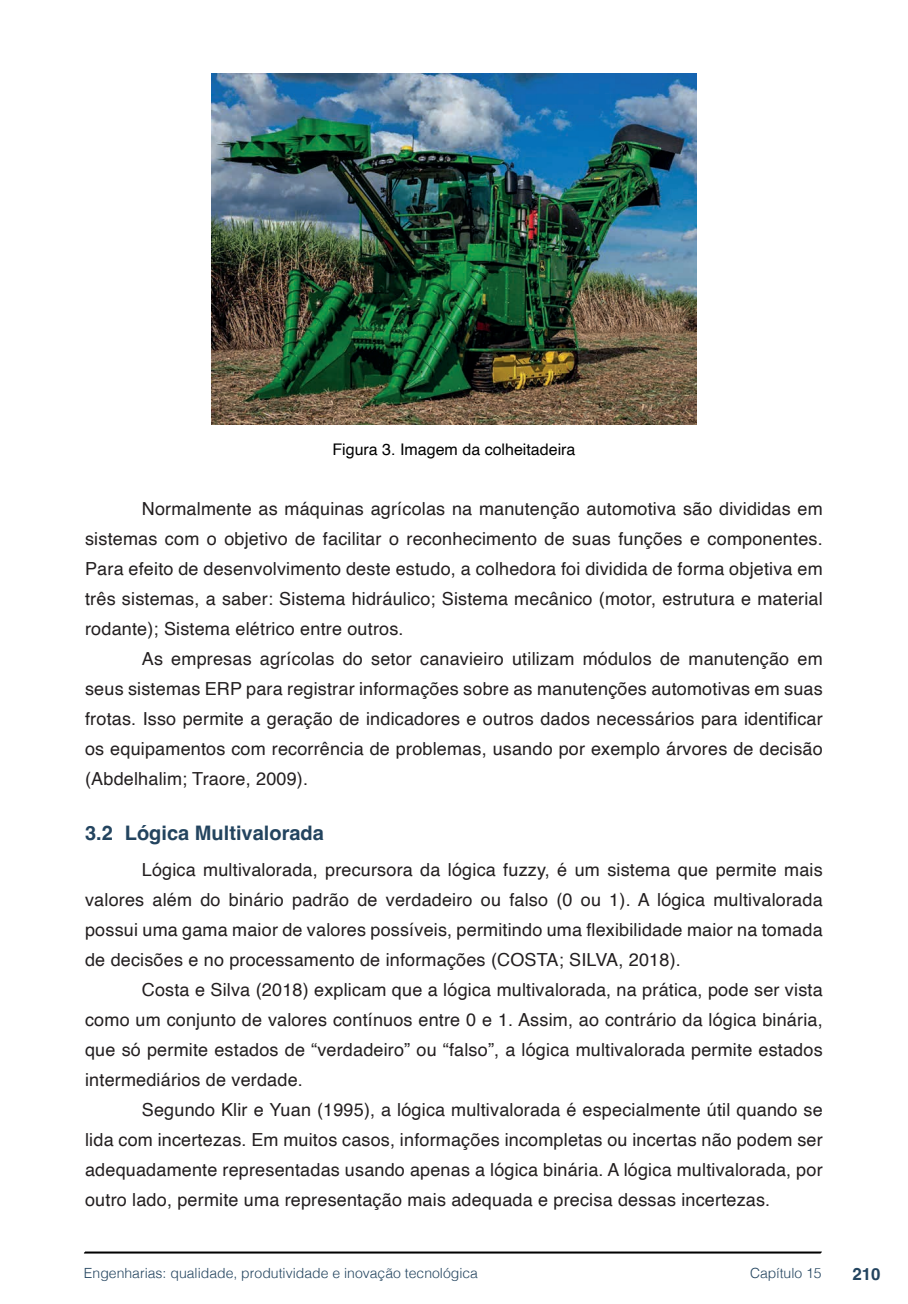
<style>
.page{position:relative;width:908px;height:1304px;background:#fff}
.page>*{position:absolute;margin:0;border:0;box-sizing:border-box;transform-origin:0 0}
.t1{font:700 20px "Helvetica";color:#23445f}
.t2{font:18px/30px "Helvetica";letter-spacing:.01em;color:#231f20;text-align:justify}
.t3{font:700 16.8px "Helvetica";color:#23445f}
.t4{font:16px "Helvetica";color:#000}
.t5{font:300 14px "Helvetica";color:#23445f}
</style>
<div class="page">
<svg style="left:84px;top:1251px;width:737px;height:3px"></svg>
<img style="left:211px;top:74px;width:485px;height:350px">
<p class="t4" style="left:332px;top:437px;width:244px">Figura 3. Imagem da colheitadeira</p>
<p class="t2" style="left:85px;top:494px;width:738px;text-indent:57px">Normalmente as máquinas agrícolas na manutenção automotiva são divididas em sistemas com o objetivo de facilitar o reconhecimento de suas funções e componentes.<br>Para efeito de desenvolvimento deste estudo, a colhedora foi dividida de forma objetiva em três sistemas, a saber: Sistema hidráulico; Sistema mecânico (motor, estrutura e material rodante); Sistema elétrico entre outros.</p>
<p class="t2" style="left:85px;top:644px;width:738px;text-indent:57px">As empresas agrícolas do setor canavieiro utilizam módulos de manutenção em seus sistemas ERP para registrar informações sobre as manutenções automotivas em suas frotas. Isso permite a geração de indicadores e outros dados necessários para identificar os equipamentos com recorrência de problemas, usando por exemplo árvores de decisão (Abdelhalim; Traore, 2009).</p>
<p class="t1" style="left:85px;top:821px;width:240px">3.2 Lógica Multivalorada</p>
<p class="t2" style="left:85px;top:855px;width:738px;text-indent:57px">Lógica multivalorada, precursora da lógica fuzzy, é um sistema que permite mais valores além do binário padrão de verdadeiro ou falso (0 ou 1). A lógica multivalorada possui uma gama maior de valores possíveis, permitindo uma flexibilidade maior na tomada de decisões e no processamento de informações (COSTA; SILVA, 2018).</p>
<p class="t2" style="left:85px;top:975px;width:738px;text-indent:57px">Costa e Silva (2018) explicam que a lógica multivalorada, na prática, pode ser vista como um conjunto de valores contínuos entre 0 e 1. Assim, ao contrário da lógica binária, que só permite estados de “verdadeiro” ou “falso”, a lógica multivalorada permite estados intermediários de verdade.</p>
<p class="t2" style="left:85px;top:1095px;width:738px;text-indent:57px">Segundo Klir e Yuan (1995), a lógica multivalorada é especialmente útil quando se lida com incertezas. Em muitos casos, informações incompletas ou incertas não podem ser adequadamente representadas usando apenas a lógica binária. A lógica multivalorada, por outro lado, permite uma representação mais adequada e precisa dessas incertezas.</p>
<p class="t5" style="left:84px;top:1261px;width:395px">Engenharias: qualidade, produtividade e inovação tecnológica</p>
<p class="t5" style="left:749px;top:1261px;width:73px">Capítulo 15</p>
<p class="t3" style="left:851px;top:1264px;width:30px">210</p>
</div>
